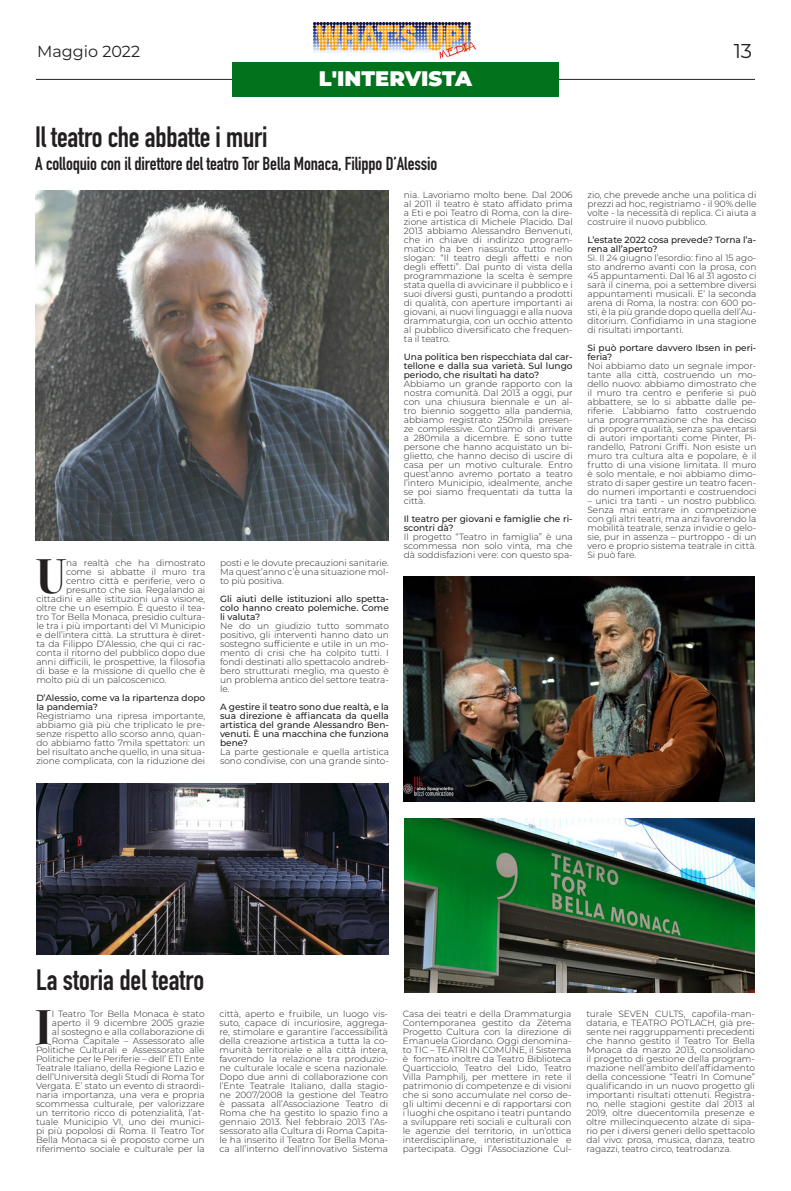
<style>
.page{position:relative;width:791px;height:1191px;background:#fff}
.page>*{position:absolute;margin:0;border:0;box-sizing:border-box;transform-origin:0 0}
.t1{font:700 48px "Bodoni Svty Two ITCTT";color:#231f20}
.t2{font:700 29px "DIN Condensed";letter-spacing:-.005em;color:#231f20}
.t3{font:900 21px "Montserrat";color:#fff}
.t4{font:20px "Montserrat";color:#231f20}
.t5{font:700 18.5px "DIN Condensed";letter-spacing:-.005em;color:#231f20}
.t6{font:16px "Montserrat";color:#231f20}
.t7{font:300 9px/9px "Montserrat";color:#231f20;text-align:justify}
.t8{font:500 9px/9px "Montserrat";color:#231f20}
</style>
<div class="page">
<img style="left:314px;top:23px;width:162px;height:36px">
<hr style="left:36px;top:79px;width:719px;height:1px;background:#231f20">
<div style="left:232px;top:62px;width:326px;height:34px;background:#01731c"></div>
<img style="left:36px;top:190px;width:352px;height:350px">
<img style="left:36px;top:783px;width:352px;height:171px">
<img style="left:404px;top:818px;width:351px;height:174px">
<img style="left:403px;top:576px;width:351px;height:225px">
<p class="t6" style="left:37px;top:40px;width:104px">Maggio 2022</p>
<p class="t4" style="left:734px;top:38px;width:20px">13</p>
<p class="t3" style="left:319px;top:63px;width:155px">L'INTERVISTA</p>
<p class="t2" style="left:35px;top:117px;width:234px">Il teatro che abbatte i muri</p>
<p class="t5" style="left:35px;top:151px;width:404px">A colloquio con il direttore del teatro Tor Bella Monaca, Filippo D’Alessio</p>
<p class="t1" style="left:36px;top:537px;width:31px">U</p>
<p class="t7" style="left:66px;top:558px;width:141px">na realtà che ha dimostrato</p>
<p class="t7" style="left:66px;top:567px;width:141px">come si abbatte il muro tra</p>
<p class="t7" style="left:66px;top:576px;width:141px">centro città e periferie, vero o</p>
<p class="t7" style="left:66px;top:585px;width:141px">presunto che sia. Regalando ai</p>
<p class="t7" style="left:36px;top:594px;width:170px">cittadini e alle istituzioni una visione,</p>
<p class="t7" style="left:36px;top:603px;width:170px">oltre che un esempio. È questo il tea-</p>
<p class="t7" style="left:36px;top:612px;width:170px">tro Tor Bella Monaca, presidio cultura-</p>
<p class="t7" style="left:36px;top:621px;width:170px">le tra i più importanti del VI Municipio</p>
<p class="t7" style="left:36px;top:630px;width:170px">e dell’intera città. La struttura è diret-</p>
<p class="t7" style="left:36px;top:639px;width:170px">ta da Filippo D’Alessio, che qui ci rac-</p>
<p class="t7" style="left:36px;top:648px;width:170px">conta il ritorno del pubblico dopo due</p>
<p class="t7" style="left:36px;top:657px;width:170px">anni difficili, le prospettive, la filosofia</p>
<p class="t7" style="left:36px;top:666px;width:170px">di base e la missione di quello che è</p>
<p class="t7" style="left:36px;top:675px;width:131px">molto più di un palcoscenico.</p>
<p class="t8" style="left:36px;top:693px;width:170px">D’Alessio, come va la ripartenza dopo la pandemia?</p>
<p class="t7" style="left:36px;top:711px;width:170px">Registriamo una ripresa importante, abbiamo già più che triplicato le pre&shy;senze rispetto allo scorso anno, quan&shy;do abbiamo fatto 7mila spettatori: un bel risultato anche quello, in una situa&shy;zione complicata, con la riduzione dei</p>
<p class="t7" style="left:220px;top:558px;width:170px">posti e le dovute precauzioni sanitarie.<br>Ma quest’anno c’è una situazione mol&shy;to più positiva.</p>
<p class="t8" style="left:220px;top:594px;width:170px;text-align:justify">Gli aiuti delle istituzioni allo spetta&shy;colo hanno creato polemiche. Come li valuta?</p>
<p class="t7" style="left:220px;top:621px;width:170px">Ne do un giudizio tutto sommato positivo, gli interventi hanno dato un sostegno sufficiente e utile in un mo&shy;mento di crisi che ha colpito tutti. I fondi destinati allo spettacolo andreb&shy;bero strutturati meglio, ma questo è un problema antico del settore teatra&shy;le.</p>
<p class="t8" style="left:220px;top:702px;width:170px;text-align:justify">A gestire il teatro sono due realtà, e la sua direzione è affiancata da quella artistica del grande Alessandro Ben&shy;venuti. È una macchina che funziona bene?</p>
<p class="t7" style="left:220px;top:747px;width:170px">La parte gestionale e quella artistica sono condivise, con una grande sinto-</p>
<p class="t7" style="left:404px;top:190px;width:170px">nia. Lavoriamo molto bene. Dal 2006 al 2011 il teatro è stato affidato prima a Eti e poi Teatro di Roma, con la dire&shy;zione artistica di Michele Placido. Dal 2013 abbiamo Alessandro Benvenuti, che in chiave di indirizzo program&shy;matico ha ben riassunto tutto nello slogan: “Il teatro degli affetti e non degli effetti”. Dal punto di vista della programmazione la scelta è sempre stata quella di avvicinare il pubblico e i suoi diversi gusti, puntando a prodotti di qualità, con aperture importanti ai giovani, ai nuovi linguaggi e alla nuova drammaturgia, con un occhio attento al pubblico diversificato che frequen&shy;ta il teatro.</p>
<p class="t8" style="left:404px;top:352px;width:170px;text-align:justify">Una politica ben rispecchiata dal car&shy;tellone e dalla sua varietà. Sul lungo periodo, che risultati ha dato?</p>
<p class="t7" style="left:404px;top:379px;width:170px">Abbiamo un grande rapporto con la nostra comunità. Dal 2013 a oggi, pur con una chiusura biennale e un al&shy;tro biennio soggetto alla pandemia, abbiamo registrato 250mila presen&shy;ze complessive. Contiamo di arrivare a 280mila a dicembre. E sono tutte persone che hanno acquistato un bi&shy;glietto, che hanno deciso di uscire di casa per un motivo culturale. Entro quest’anno avremo portato a teatro l’intero Municipio, idealmente, anche se poi siamo frequentati da tutta la città.</p>
<p class="t8" style="left:404px;top:514px;width:170px">Il teatro per giovani e famiglie che ri&shy;scontri dà?</p>
<p class="t7" style="left:404px;top:532px;width:170px">Il progetto “Teatro in famiglia” è una scommessa non solo vinta, ma che dà soddisfazioni vere: con questo spa-</p>
<p class="t7" style="left:587px;top:190px;width:170px">zio, che prevede anche una politica di prezzi ad hoc, registriamo - il 90% delle volte - la necessità di replica. Ci aiuta a costruire il nuovo pubblico.</p>
<p class="t8" style="left:587px;top:235px;width:170px">L’estate 2022 cosa prevede? Torna l’a&shy;rena all’aperto?</p>
<p class="t7" style="left:587px;top:253px;width:170px">Sì. Il 24 giugno l’esordio: fino al 15 ago&shy;sto andremo avanti con la prosa, con 45 appuntamenti. Dal 16 al 31 agosto ci sarà il cinema, poi a settembre diversi appuntamenti musicali. E’ la seconda arena di Roma, la nostra: con 600 po&shy;sti, è la più grande dopo quella dell’Au&shy;ditorium. Confidiamo in una stagione di risultati importanti.</p>
<p class="t8" style="left:587px;top:343px;width:170px">Si può portare davvero Ibsen in peri&shy;feria?</p>
<p class="t7" style="left:587px;top:361px;width:170px">Noi abbiamo dato un segnale impor&shy;tante alla città, costruendo un mo&shy;dello nuovo: abbiamo dimostrato che il muro tra centro e periferie si può abbattere, se lo si abbatte dalle pe&shy;riferie. L’abbiamo fatto costruendo una programmazione che ha deciso di proporre qualità, senza spaventarsi di autori importanti come Pinter, Pi&shy;randello, Patroni Griffi. Non esiste un muro tra cultura alta e popolare, è il frutto di una visione limitata. Il muro è solo mentale, e noi abbiamo dimo&shy;strato di saper gestire un teatro facen&shy;do numeri importanti e costruendoci</p>
<p class="t7" style="left:587px;top:496px;width:170px">– unici tra tanti - un nostro pubblico.<br>Senza mai entrare in competizione con gli altri teatri, ma anzi favorendo la mobilità teatrale, senza invidie o gelo&shy;sie, pur in assenza – purtroppo - di un vero e proprio sistema teatrale in città.<br>Si può fare.</p>
<p class="t2" style="left:36px;top:960px;width:169px">La storia del teatro</p>
<p class="t1" style="left:36px;top:988px;width:18px">I</p>
<p class="t7" style="left:36px;top:1009px;width:170px;text-align:right">l Teatro Tor Bella Monaca è stato aperto il 9 dicembre 2005 grazie<br>al sostegno e alla collaborazione di Roma Capitale – Assessorato alle Politiche Culturali e Assessorato alle Politiche per le Periferie – dell’ ETI Ente Teatrale Italiano, della Regione Lazio e dell’Università degli Studi di Roma Tor Vergata. E’ stato un evento di straordi&shy;naria importanza, una vera e propria scommessa culturale, per valorizzare un territorio ricco di potenzialità, l’at&shy;tuale Municipio VI, uno dei munici&shy;pi più popolosi di Roma. Il Teatro Tor Bella Monaca si è proposto come un riferimento sociale e culturale per la</p>
<p class="t7" style="left:219px;top:1009px;width:170px">città, aperto e fruibile, un luogo vis&shy;suto, capace di incuriosire, aggrega&shy;re, stimolare e garantire l’accessibilità della creazione artistica a tutta la co&shy;munità territoriale e alla città intera, favorendo la relazione tra produzio&shy;ne culturale locale e scena nazionale.<br>Dopo due anni di collaborazione con l’Ente Teatrale Italiano, dalla stagio&shy;ne 2007/2008 la gestione del Teatro è passata all’Associazione Teatro di Roma che ha gestito lo spazio fino a gennaio 2013. Nel febbraio 2013 l’As&shy;sessorato alla Cultura di Roma Capita&shy;le ha inserito il Teatro Tor Bella Mona&shy;ca all’interno dell’innovativo Sistema</p>
<p class="t7" style="left:403px;top:1009px;width:170px">Casa dei teatri e della Drammaturgia Contemporanea gestito da Zètema Progetto Cultura con la direzione di Emanuela Giordano. Oggi denomina&shy;to TIC – TEATRI IN COMUNE, il Sistema è formato inoltre da Teatro Biblioteca Quarticciolo, Teatro del Lido, Teatro Villa Pamphilj, per mettere in rete il patrimonio di competenze e di visioni che si sono accumulate nel corso de&shy;gli ultimi decenni e di rapportarsi con i luoghi che ospitano i teatri puntando a sviluppare reti sociali e culturali con le agenzie del territorio, in un’ottica interdisciplinare, interistituzionale e partecipata. Oggi l’Associazione Cul-</p>
<p class="t7" style="left:586px;top:1009px;width:170px">turale SEVEN CULTS, capofila-man&shy;dataria, e TEATRO POTLACH, già pre&shy;sente nei raggruppamenti precedenti che hanno gestito il Teatro Tor Bella Monaca da marzo 2013, consolidano il progetto di gestione della program&shy;mazione nell’ambito dell’affidamento della concessione “Teatri In Comune” qualificando in un nuovo progetto gli importanti risultati ottenuti. Registra&shy;no, nelle stagioni gestite dal 2013 al 2019, oltre duecentomila presenze e oltre millecinquecento alzate di sipa&shy;rio per i diversi generi dello spettacolo dal vivo: prosa, musica, danza, teatro ragazzi, teatro circo, teatrodanza.</p>
</div>
